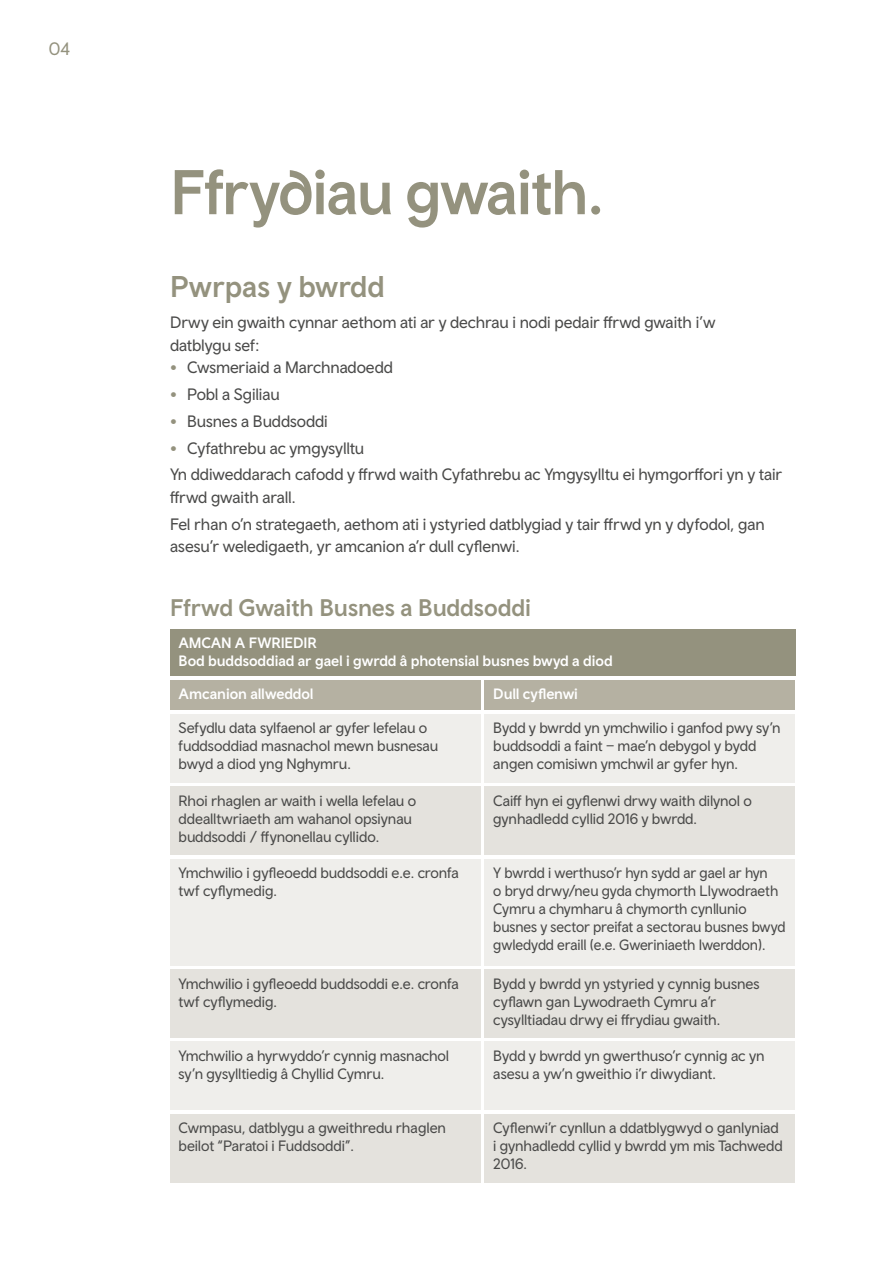
<style>
.page{position:relative;width:893px;height:1263px;background:#fff}
.page>*{position:absolute;margin:0;border:0;box-sizing:border-box;transform-origin:0 0}
.t1{font:500 63px "Wales Sans Headline";letter-spacing:-.025em;color:#94927e}
.t2{font:500 30px "Wales Sans Body";color:#94927e}
.t3{font:500 24px "Wales Sans Body";color:#94927e}
.t4{font:18px "Wales Sans Body";color:#94927e}
.t5{font:16.5px/26.7px "Wales Sans Body";letter-spacing:-.005em;color:#4a4a49}
.t6{font:15px/18px "Wales Sans Body";letter-spacing:-.005em;color:#4a4a49}
.t7{font:500 15px/18px "Wales Sans Body";letter-spacing:-.005em;color:#fff}
.s1{font-size:24px;color:#94927e}
</style>
<div class="page">
<div style="left:170px;top:714px;width:310px;height:68px;background:#efeeeb"></div>
<div style="left:485px;top:714px;width:310px;height:68px;background:#efeeeb"></div>
<div style="left:170px;top:787px;width:310px;height:68px;background:#e4e2dd"></div>
<div style="left:485px;top:787px;width:310px;height:68px;background:#e4e2dd"></div>
<div style="left:170px;top:859px;width:310px;height:106px;background:#efeeeb"></div>
<div style="left:485px;top:859px;width:310px;height:106px;background:#efeeeb"></div>
<div style="left:170px;top:969px;width:310px;height:68px;background:#e4e2dd"></div>
<div style="left:485px;top:969px;width:310px;height:68px;background:#e4e2dd"></div>
<div style="left:170px;top:1042px;width:310px;height:68px;background:#efeeeb"></div>
<div style="left:485px;top:1042px;width:310px;height:68px;background:#efeeeb"></div>
<div style="left:170px;top:1114px;width:310px;height:68px;background:#e4e2dd"></div>
<div style="left:485px;top:1114px;width:310px;height:68px;background:#e4e2dd"></div>
<div style="left:170px;top:680px;width:310px;height:30px;background:#b5b1a2"></div>
<div style="left:485px;top:680px;width:310px;height:30px;background:#b5b1a2"></div>
<div style="left:170px;top:629px;width:625px;height:47px;background:#94927e"></div>
<p class="t4" style="left:49px;top:38px;width:23px">04</p>
<h1 class="t1" style="left:170px;top:154px;width:435px">Ffrydiau gwaith.</h1>
<h2 class="t2" style="left:170px;top:269px;width:216px">Pwrpas y bwrdd</h2>
<p class="t5" style="left:170px;top:311px;width:547px;line-height:22.5px">Drwy ein gwaith cynnar aethom ati ar y dechrau i nodi pedair ffrwd gwaith i’w datblygu sef:</p>
<p class="t5" style="left:170px;top:354px;width:224px"><span class="s1">•</span> Cwsmeriaid a Marchnadoedd</p>
<p class="t5" style="left:170px;top:381px;width:111px"><span class="s1">•</span> Pobl a Sgiliau</p>
<p class="t5" style="left:170px;top:407px;width:159px"><span class="s1">•</span> Busnes a Buddsoddi</p>
<p class="t5" style="left:170px;top:434px;width:614px"><span class="s1">•</span> Cyfathrebu ac ymgysylltu<br>Yn ddiweddarach cafodd y ffrwd waith Cyfathrebu ac Ymgysylltu ei hymgorffori yn y tair</p>
<p class="t5" style="left:170px;top:483px;width:596px">ffrwd gwaith arall.<br>Fel rhan o’n strategaeth, aethom ati i ystyried datblygiad y tair ffrwd yn y dyfodol, gan</p>
<p class="t5" style="left:170px;top:533px;width:351px">asesu’r weledigaeth, yr amcanion a’r dull cyflenwi.</p>
<h3 class="t3" style="left:170px;top:593px;width:363px">Ffrwd Gwaith Busnes a Buddsoddi</h3>
<p class="t7" style="left:179px;top:634px;width:436px">AMCAN A FWRIEDIR<br>Bod buddsoddiad ar gael i gwrdd â photensial busnes bwyd a diod</p>
<p class="t7" style="left:179px;top:685px;width:136px">Amcanion allweddol</p>
<p class="t7" style="left:493px;top:685px;width:86px">Dull cyflenwi</p>
<p class="t6" style="left:179px;top:719px;width:261px">Sefydlu data sylfaenol ar gyfer lefelau o fuddsoddiad masnachol mewn busnesau bwyd a diod yng Nghymru.</p>
<p class="t6" style="left:493px;top:719px;width:289px">Bydd y bwrdd yn ymchwilio i ganfod pwy sy’n buddsoddi a faint – mae’n debygol y bydd angen comisiwn ymchwil ar gyfer hyn.</p>
<p class="t6" style="left:179px;top:791px;width:239px">Rhoi rhaglen ar waith i wella lefelau o ddealltwriaeth am wahanol opsiynau buddsoddi / ffynonellau cyllido.</p>
<p class="t6" style="left:493px;top:791px;width:260px">Caiff hyn ei gyflenwi drwy waith dilynol o gynhadledd cyllid 2016 y bwrdd.</p>
<p class="t6" style="left:179px;top:863px;width:282px">Ymchwilio i gyfleoedd buddsoddi e.e. cronfa twf cyflymedig.</p>
<p class="t6" style="left:493px;top:863px;width:294px">Y bwrdd i werthuso’r hyn sydd ar gael ar hyn<br>o bryd drwy/neu gyda chymorth Llywodraeth Cymru a chymharu â chymorth cynllunio busnes y sector preifat a sectorau busnes bwyd gwledydd eraill (e.e. Gweriniaeth Iwerddon).</p>
<p class="t6" style="left:179px;top:974px;width:282px">Ymchwilio i gyfleoedd buddsoddi e.e. cronfa twf cyflymedig.</p>
<p class="t6" style="left:493px;top:974px;width:268px">Bydd y bwrdd yn ystyried y cynnig busnes cyflawn gan Lywodraeth Cymru a’r cysylltiadau drwy ei ffrydiau gwaith.</p>
<p class="t6" style="left:179px;top:1046px;width:272px">Ymchwilio a hyrwyddo’r cynnig masnachol sy’n gysylltiedig â Chyllid Cymru.</p>
<p class="t6" style="left:493px;top:1046px;width:273px">Bydd y bwrdd yn gwerthuso’r cynnig ac yn asesu a yw’n gweithio i’r diwydiant.</p>
<p class="t6" style="left:179px;top:1118px;width:269px">Cwmpasu, datblygu a gweithredu rhaglen beilot “Paratoi i Fuddsoddi”.</p>
<p class="t6" style="left:493px;top:1118px;width:291px">Cyflenwi’r cynllun a ddatblygwyd o ganlyniad i gynhadledd cyllid y bwrdd ym mis Tachwedd<br>2016.</p>
</div>
